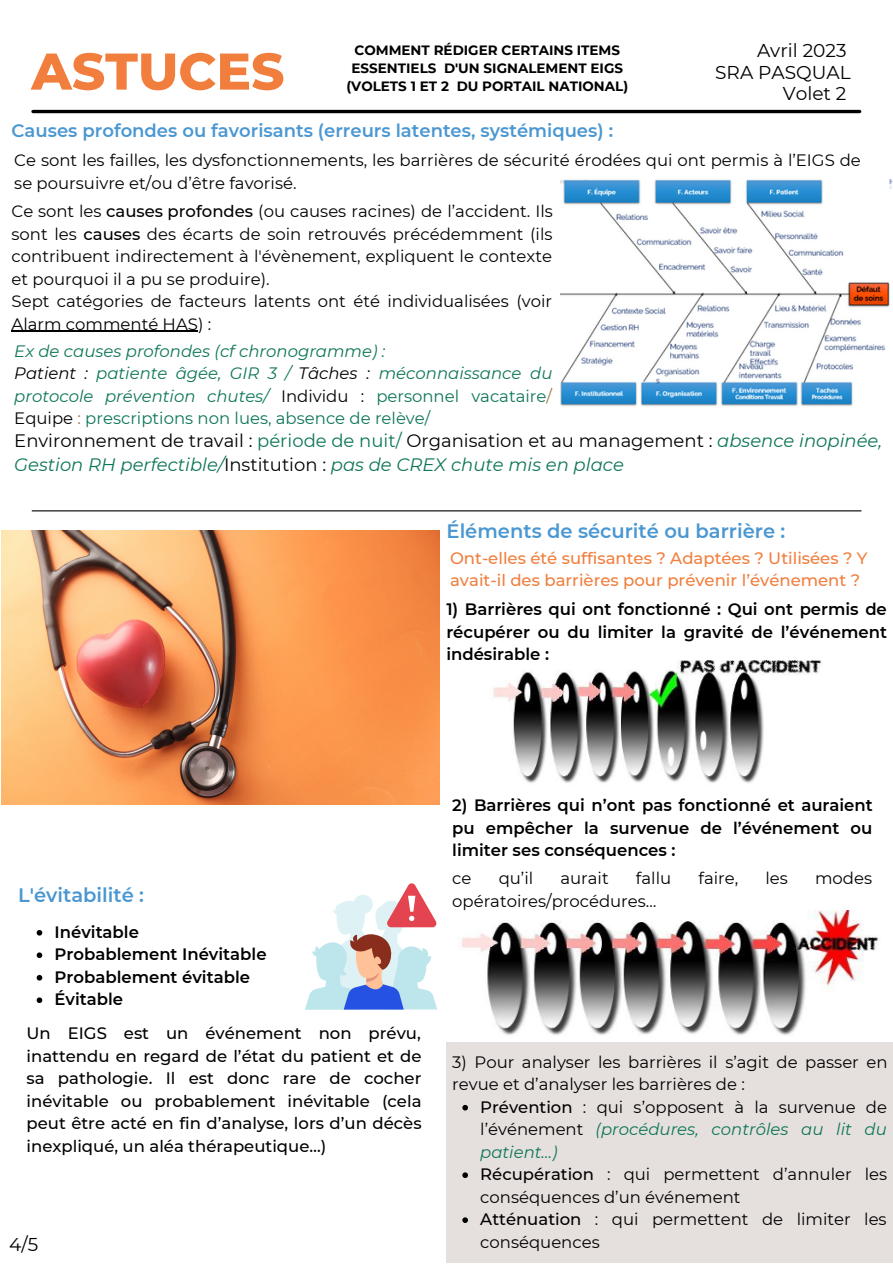
<style>
.page{position:relative;width:893px;height:1264px;background:#fff}
.page>*{position:absolute;margin:0;border:0;box-sizing:border-box;transform-origin:0 0}
.t1{font:800 51.6px "Montserrat";color:#f17e3d}
.t2{font:600 19.5px "Montserrat";color:#4a97d1}
.t3{font:18.6px "Montserrat";color:#000}
.t4{font:18px/24.8px "Montserrat";color:#000}
.t5{font:600 18px "Montserrat";color:#4a97d1}
.t6{font:16.5px/22.5px "Montserrat";color:#000}
.t7{font:600 16.5px/22.5px "Montserrat";color:#000;text-align:justify}
.t8{font:500 16.5px/22.5px "Montserrat";color:#000;text-align:justify}
.t9{font:italic 16.5px/22.5px "Montserrat";color:#0e7658;text-align:justify}
.t10{font:500 16.5px/22.5px "Montserrat";color:#f17e3d}
.t11{font:700 13.5px/18px "Montserrat";color:#000;text-align:center}
.s1{font-weight:500}
.s2{color:#000}
.s3{font-style:normal;color:#000}
.s4{font-style:normal}
.s5{font-style:normal;color:#a4724d}
.s6{font-style:normal;color:#010101}
.s7{color:#0e7658}
.s8{font-style:italic;color:#0e7658}
</style>
<div class="page">
<hr style="left:33px;top:110px;width:826px;height:3px;background:#000">
<img style="left:561px;top:179px;width:331px;height:227px">
<hr style="left:32px;top:510px;width:829px;height:1px;background:#000">
<div style="left:446px;top:1042px;width:446px;height:220px;background:#e5e0dd"></div>
<img style="left:493px;top:660px;width:328px;height:123px">
<img style="left:462px;top:910px;width:417px;height:125px">
<svg style="left:305px;top:883px;width:132px;height:126px"></svg>
<img style="left:2px;top:531px;width:437px;height:273px">
<svg style="left:37px;top:930px;width:5px;height:5px"></svg>
<svg style="left:37px;top:952px;width:5px;height:6px"></svg>
<svg style="left:37px;top:975px;width:5px;height:5px"></svg>
<svg style="left:37px;top:997px;width:5px;height:6px"></svg>
<svg style="left:462px;top:1104px;width:6px;height:6px"></svg>
<svg style="left:462px;top:1172px;width:6px;height:5px"></svg>
<svg style="left:462px;top:1217px;width:6px;height:5px"></svg>
<hr style="left:12px;top:331px;width:186px;height:1px;background:#000">
<p class="t1" style="left:31px;top:40px;width:254px">ASTUCES</p>
<p class="t11" style="left:346px;top:41px;width:283px">COMMENT RÉDIGER CERTAINS ITEMS<br>ESSENTIELS D'UN SIGNALEMENT EIGS (VOLETS 1 ET 2 DU PORTAIL NATIONAL)</p>
<p class="t3" style="left:757px;top:39px;width:91px">Avril 2023</p>
<p class="t3" style="left:715px;top:61px;width:137px">SRA PASQUAL</p>
<p class="t3" style="left:782px;top:82px;width:65px">Volet 2</p>
<p class="t5" style="left:12px;top:120px;width:603px">Causes profondes ou favorisants (erreurs latentes, systémiques) :</p>
<p class="t6" style="left:14px;top:149px;width:848px">Ce sont les failles, les dysfonctionnements, les barrières de sécurité érodées qui ont permis à l’EIGS de se poursuivre et/ou d’être favorisé.</p>
<p class="t6" style="left:12px;top:200px;width:543px;text-align:justify">Ce sont les <span class="s1">causes profondes</span> (ou causes racines) de l’accident. Ils sont les <span class="s1">causes</span> des écarts de soin retrouvés précédemment (ils contribuent indirectement à l'évènement, expliquent le contexte et pourquoi il a pu se produire).</p>
<p class="t6" style="left:12px;top:290px;width:542px">Sept catégories de facteurs latents ont été individualisées (voir<br>Alarm commenté HAS) :</p>
<p class="t9" style="left:14px;top:339px;width:372px">Ex de causes profondes (cf chronogramme) :</p>
<p class="t9" style="left:14px;top:362px;width:539px"><span class="s2">Patient :</span> patiente âgée, GIR 3 / <span class="s2">Tâches :</span> méconnaissance du protocole prévention chutes/ <span class="s3">Individu :</span> <span class="s4">personnel vacataire</span><span class="s5">/ </span><span class="s6">Equipe</span> <span class="s5">:</span> <span class="s4">prescriptions non lues, absence de relève/</span></p>
<p class="t4" style="left:14px;top:428px;width:869px">Environnement de travail : <span class="s7">période de nuit/</span> Organisation et au management : <span class="s8">absence inopinée,<br>Gestion RH perfectible/</span>Institution : <span class="s8">pas de CREX chute mis en place</span></p>
<p class="t2" style="left:446px;top:519px;width:340px">Éléments de sécurité ou barrière :</p>
<p class="t10" style="left:450px;top:546px;width:419px">Ont-elles été suffisantes ? Adaptées ? Utilisées ? Y avait-il des barrières pour prévenir l’événement ?</p>
<p class="t7" style="left:446px;top:598px;width:442px">1) Barrières qui ont fonctionné : Qui ont permis de récupérer ou du limiter la gravité de l’événement indésirable :</p>
<p class="t2" style="left:18px;top:883px;width:127px">L'évitabilité :</p>
<p class="t7" style="left:55px;top:920px;width:86px">Inévitable</p>
<p class="t7" style="left:55px;top:943px;width:213px">Probablement Inévitable</p>
<p class="t7" style="left:55px;top:965px;width:197px">Probablement évitable</p>
<p class="t7" style="left:55px;top:988px;width:70px">Évitable</p>
<p class="t8" style="left:27px;top:1021px;width:396px">Un EIGS est un événement non prévu, inattendu en regard de l’état du patient et de sa pathologie. Il est donc rare de cocher inévitable ou probablement inévitable (cela peut être acté en fin d’analyse, lors d’un décès inexpliqué, un aléa thérapeutique…)</p>
<p class="t3" style="left:9px;top:1233px;width:30px">4/5</p>
<p class="t7" style="left:452px;top:794px;width:422px">2) Barrières qui n’ont pas fonctionné et auraient pu empêcher la survenue de l’événement ou limiter ses conséquences :</p>
<p class="t6" style="left:452px;top:867px;width:21px">ce</p>
<p class="t6" style="left:498px;top:867px;width:36px">qu’il</p>
<p class="t6" style="left:560px;top:867px;width:50px">aurait</p>
<p class="t6" style="left:636px;top:867px;width:37px">fallu</p>
<p class="t6" style="left:698px;top:867px;width:41px">faire,</p>
<p class="t6" style="left:765px;top:867px;width:24px">les</p>
<p class="t6" style="left:815px;top:867px;width:58px">modes</p>
<p class="t6" style="left:452px;top:889px;width:206px">opératoires/procédures…</p>
<p class="t6" style="left:452px;top:1050px;width:437px">3) Pour analyser les barrières il s’agit de passer en revue et d’analyser les barrières de :</p>
<p class="t6" style="left:480px;top:1095px;width:408px;text-align:justify"><span class="s1">Prévention</span> : qui s’opposent à la survenue de l’événement <span class="s8">(procédures, contrôles au lit du patient…)</span></p>
<p class="t6" style="left:480px;top:1163px;width:408px"><span class="s1">Récupération</span> : qui permettent d’annuler les conséquences d’un événement</p>
<p class="t6" style="left:480px;top:1207px;width:408px"><span class="s1">Atténuation</span> : qui permettent de limiter les conséquences</p>
</div>
